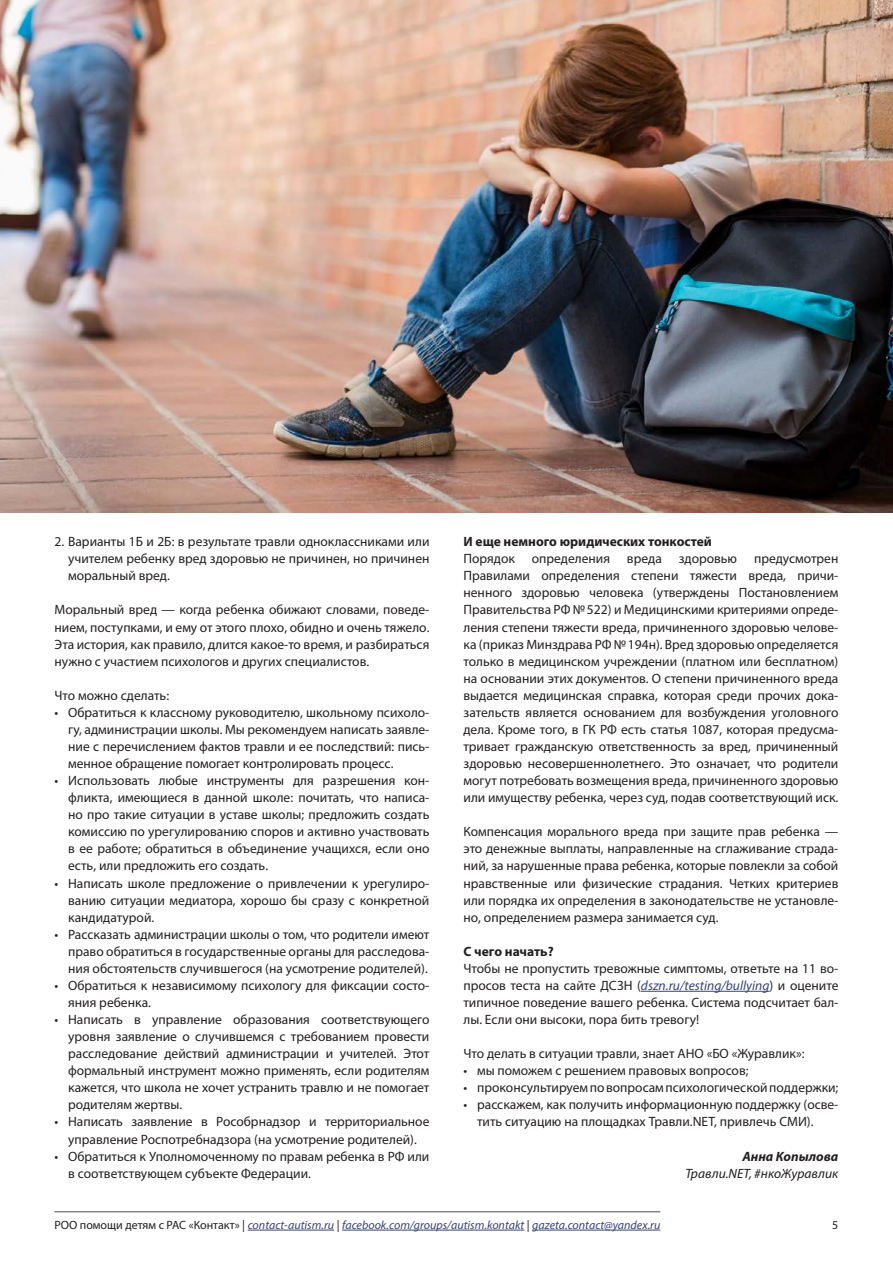
<style>
.page{position:relative;width:893px;height:1263px;background:#fff}
.page>*{position:absolute;margin:0;border:0;box-sizing:border-box;transform-origin:0 0}
.t1{font:13.5px/17.1px "Myriad Pro";color:#231f20;text-align:justify}
.Text_Section{font:700 13.5px "Myriad Pro";color:#231f20}
.Author_Details{font:italic 13.5px "Myriad Pro";color:#231f20}
.Author_Name{font:italic 700 13.5px "Myriad Pro";color:#231f20}
.t2{font:italic 12px "Myriad Pro";color:#35437a}
.t3{font:12px "Myriad Pro";color:#231f20}
.s1{font-style:italic;color:#35437a}
.s2{font-style:normal;color:#231f20}
</style>
<div class="page">
<hr style="left:55px;top:1211px;width:605px;height:1px;background:#4f4a49">
<hr style="left:248px;top:1230px;width:86px;height:1px;background:#35437a">
<hr style="left:342px;top:1230px;width:182px;height:1px;background:#35437a">
<hr style="left:532px;top:1230px;width:128px;height:1px;background:#35437a">
<hr style="left:641px;top:991px;width:128px;height:1px;background:#35437a">
<img style="left:0;top:0;width:893px;height:512px">
<p class="t1" style="left:68px;top:533px;width:363px;text-indent:-14px">2. Варианты 1Б и 2Б: в результате травли одноклассниками или учителем ребенку вред здоровью не причинен, но причинен моральный вред.</p>
<p class="t1" style="left:55px;top:601px;width:376px">Моральный вред — когда ребенка обижают словами, поведе&shy;нием, поступками, и ему от этого плохо, обидно и очень тяжело.<br>Эта история, как правило, длится какое-то время, и разбираться нужно с участием психологов и других специалистов.</p>
<p class="t1" style="left:55px;top:686px;width:116px">Что можно сделать:</p>
<p class="t1" style="left:68px;top:703px;width:363px;text-indent:-14px">• Обратиться к классному руководителю, школьному психоло&shy;гу, администрации школы. Мы рекомендуем написать заявле&shy;ние с перечислением фактов травли и ее последствий: пись&shy;менное обращение помогает контролировать процесс.</p>
<p class="t1" style="left:68px;top:772px;width:363px;text-indent:-14px">• Использовать любые инструменты для разрешения кон&shy;фликта, имеющиеся в данной школе: почитать, что написа&shy;но про такие ситуации в уставе школы; предложить создать комиссию по урегулированию споров и активно участвовать в ее работе; обратиться в объединение учащихся, если оно есть, или предложить его создать.</p>
<p class="t1" style="left:68px;top:874px;width:363px;text-indent:-14px">• Написать школе предложение о привлечении к урегулиро&shy;ванию ситуации медиатора, хорошо бы сразу с конкретной кандидатурой.</p>
<p class="t1" style="left:68px;top:925px;width:363px;text-indent:-14px">• Рассказать администрации школы о том, что родители имеют право обратиться в государственные органы для расследова&shy;ния обстоятельств случившегося (на усмотрение родителей).</p>
<p class="t1" style="left:68px;top:977px;width:363px;text-indent:-14px">• Обратиться к независимому психологу для фиксации состо&shy;яния ребенка.</p>
<p class="t1" style="left:68px;top:1011px;width:363px;text-indent:-14px">• Написать в управление образования соответствующего уровня заявление о случившемся с требованием провести расследование действий администрации и учителей. Этот формальный инструмент можно применять, если родителям кажется, что школа не хочет устранить травлю и не помогает родителям жертвы.</p>
<p class="t1" style="left:55px;top:1113px;width:376px;text-align:center">• Написать заявление в Рособрнадзор и территориальное управление Роспотребнадзора (на усмотрение родителей).</p>
<p class="t1" style="left:68px;top:1147px;width:363px;text-indent:-14px">• Обратиться к Уполномоченному по правам ребенка в РФ или в соответствующем субъекте Федерации.</p>
<p class="Text_Section" style="left:463px;top:533px;width:250px">И еще немного юридических тонкостей</p>
<p class="t1" style="left:463px;top:550px;width:376px">Порядок определения вреда здоровью предусмотрен Правилами определения степени тяжести вреда, причи&shy;ненного здоровью человека (утверждены Постановлением Правительства РФ №522) и Медицинскими критериями опреде&shy;ления степени тяжести вреда, причиненного здоровью челове&shy;ка (приказ Минздрава РФ №194н). Вред здоровью определяется только в медицинском учреждении (платном или бесплатном) на основании этих документов. О степени причиненного вреда выдается медицинская справка, которая среди прочих дока&shy;зательств является основанием для возбуждения уголовного дела. Кроме того, в ГК РФ есть статья 1087, которая предусма&shy;тривает гражданскую ответственность за вред, причиненный здоровью несовершеннолетнего. Это означает, что родители могут потребовать возмещения вреда, причиненного здоровью или имуществу ребенка, через суд, подав соответствующий иск.</p>
<p class="t1" style="left:463px;top:823px;width:376px">Компенсация морального вреда при защите прав ребенка — это денежные выплаты, направленные на сглаживание страда&shy;ний, за нарушенные права ребенка, которые повлекли за собой нравственные или физические страдания. Четких критериев или порядка их определения в законодательстве не установле&shy;но, определением размера занимается суд.</p>
<p class="Text_Section" style="left:463px;top:942px;width:92px">С чего начать?</p>
<p class="t1" style="left:463px;top:959px;width:376px">Чтобы не пропустить тревожные симптомы, ответьте на 11 во&shy;просов теста на сайте ДСЗН (<span class="s1">dszn.ru/testing/bullying</span>) и оцените типичное поведение вашего ребенка. Система подсчитает бал&shy;лы. Если они высоки, пора бить тревогу!</p>
<p class="t1" style="left:463px;top:1045px;width:343px">Что делать в ситуации травли, знает АНО «БО «Журавлик»:</p>
<p class="t1" style="left:463px;top:1062px;width:287px">• мы поможем с решением правовых вопросов;</p>
<p class="t1" style="left:463px;top:1079px;width:376px">• проконсультируем по вопросам психологической поддержки;</p>
<p class="t1" style="left:477px;top:1096px;width:363px;text-indent:-14px">• расскажем, как получить информационную поддержку (осве&shy;тить ситуацию на площадках Травли.NET, привлечь СМИ).</p>
<p class="Author_Name" style="left:742px;top:1147px;width:97px">Анна Копылова</p>
<p class="Author_Details" style="left:685px;top:1165px;width:155px">Травли.NET, #нкоЖуравлик</p>
<p class="t2" style="left:55px;top:1217px;width:607px"><span class="s2">РОО помощи детям с РАС «Контакт» |</span> contact-autism.ru <span class="s2">|</span> facebook.com/groups/autism.kontakt <span class="s2">|</span> gazeta.contact@yandex.ru</p>
<p class="t3" style="left:832px;top:1217px;width:8px">5</p>
</div>
